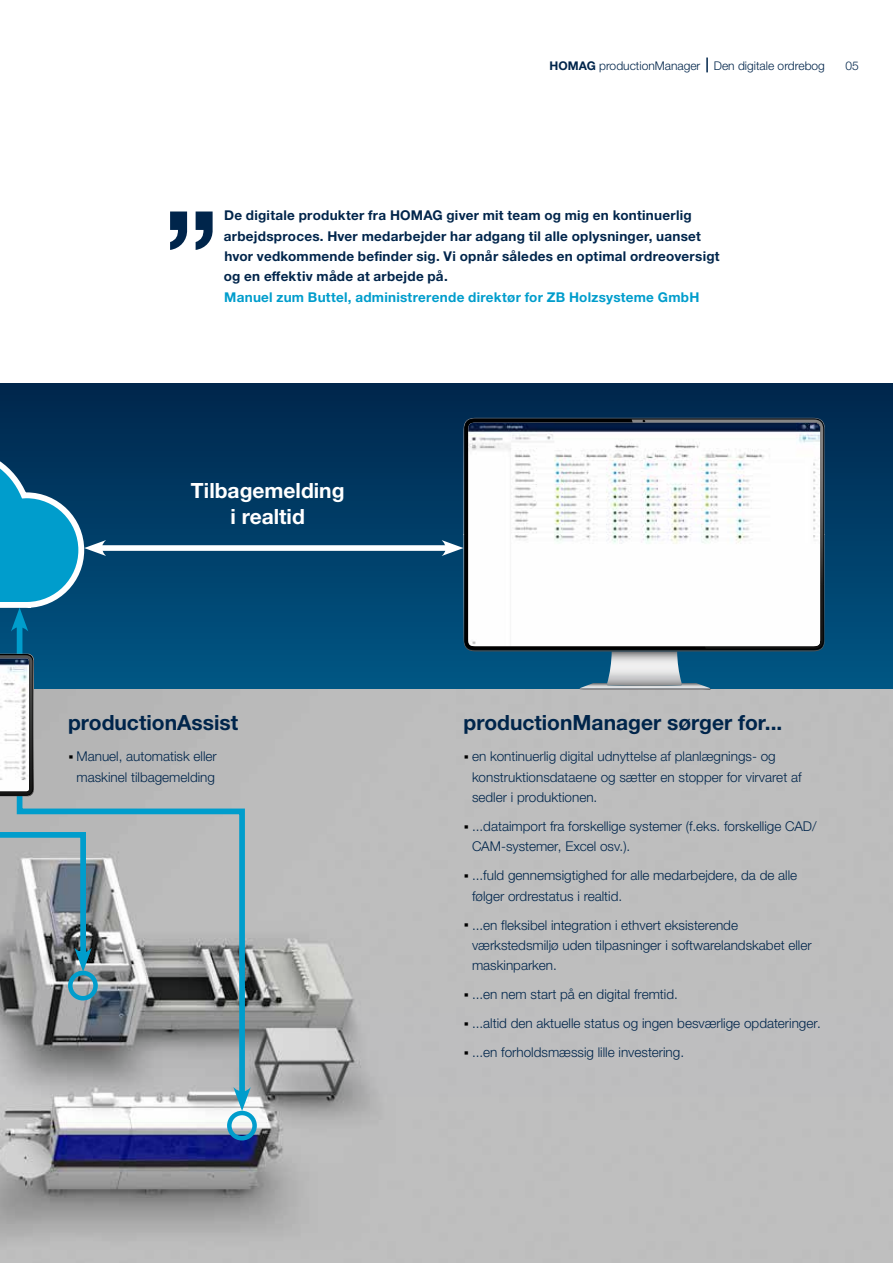
<style>
.page{position:relative;width:893px;height:1263px;background:#fff}
.page>*{position:absolute;margin:0;border:0;box-sizing:border-box;transform-origin:0 0}
.t1{font:700 21px "Helvetica Neue LTW1 G";color:#00254b}
.t2{font:700 21px/25.2px "Helvetica Neue LTW1 G";color:#fff;text-align:center}
.t3{font:300 13.5px/20.4px "Helvetica Neue LTW1 G";color:#00254b}
.t4{font:700 13.5px/20.4px "Helvetica Neue LTW1 G";letter-spacing:.02em;color:#00254b}
.t5{font:700 13.5px "Helvetica Neue LTW1 G";letter-spacing:.02em;color:#009dcc}
.t6{font:300 12px "Helvetica Neue LTW1 G";color:#00254b}
.s1{font-weight:700}
.s2{font-weight:700;font-size:21px;color:#000}
</style>
<div class="page">
<svg style="left:212px;top:383px;width:681px;height:306px;background:#003c65"></svg>
<img style="left:0;top:383px;width:212px;height:233px">
<img style="left:0;top:689px;width:893px;height:574px">
<div style="left:97px;top:545px;width:354px;height:6px;background:#fff"></div>
<svg style="left:442px;top:540px;width:21px;height:16px"></svg>
<svg style="left:14px;top:616px;width:234px;height:487px;background:#8c9ca3"></svg>
<svg style="left:233px;top:1087px;width:18px;height:24px"></svg>
<div style="left:68px;top:971px;width:30px;height:29px;border:4px solid #009dcc;border-radius:50%"></div>
<div style="left:227px;top:1111px;width:30px;height:29px;border:4px solid #009dcc;border-radius:50%"></div>
<svg style="left:464px;top:419px;width:360px;height:231px;background:#0a0d0f"></svg>
<svg style="left:706px;top:58px;width:2px;height:14px"></svg>
<svg style="left:170px;top:211px;width:43px;height:39px"></svg>
<svg style="left:579px;top:419px;width:244px;height:271px;background:#3f6a82"></svg>
<img style="left:468px;top:423px;width:352px;height:223px">
<svg style="left:0;top:445px;width:106px;height:527px;background:#57889e"></svg>
<img style="left:0;top:658px;width:29px;height:133px">
<p class="t6" style="left:550px;top:58px;width:277px"><span class="s1">HOMAG</span> productionManager Den digitale ordrebog</p>
<p class="t6" style="left:846px;top:58px;width:15px">05</p>
<p class="t4" style="left:224px;top:205px;width:497px">De digitale produkter fra HOMAG giver mit team og mig en kontinuerlig arbejdsproces. Hver medarbejder har adgang til alle oplysninger, uanset hvor vedkommende befinder sig. Vi opnår således en optimal ordreoversigt og en effektiv måde at arbejde på.</p>
<p class="t5" style="left:224px;top:289px;width:477px">Manuel zum Buttel, administrerende direktør for ZB Holzsysteme GmbH</p>
<h1 class="t2" style="left:191px;top:478px;width:155px">Tilbagemelding i realtid</h1>
<h1 class="t1" style="left:68px;top:710px;width:172px">productionAssist</h1>
<p class="t3" style="left:68px;top:746px;width:150px;text-align:center"><span class="s2">·</span> Manuel, automatisk eller maskinel tilbagemelding</p>
<h1 class="t1" style="left:463px;top:710px;width:320px">productionManager sørger for...</h1>
<p class="t3" style="left:472px;top:746px;width:331px;text-indent:-9px"><span class="s2">·</span> en kontinuerlig digital udnyttelse af planlægnings- og konstruktionsdataene og sætter en stopper for virvaret af sedler i produktionen.</p>
<p class="t3" style="left:472px;top:816px;width:346px;text-indent:-9px"><span class="s2">·</span> ...dataimport fra forskellige systemer (f.eks. forskellige CAD/<br>CAM-systemer, Excel osv.).</p>
<p class="t3" style="left:472px;top:865px;width:327px;text-indent:-9px"><span class="s2">·</span> ...fuld gennemsigtighed for alle medarbejdere, da de alle følger ordrestatus i realtid.</p>
<p class="t3" style="left:472px;top:915px;width:341px;text-indent:-9px"><span class="s2">·</span> ...en fleksibel integration i ethvert eksisterende værkstedsmiljø uden tilpasninger i softwarelandskabet eller maskinparken.</p>
<p class="t3" style="left:463px;top:980px;width:359px;line-height:29px"><span class="s2">·</span> ...en nem start på en digital fremtid.<br><span class="s2">·</span> ...altid den aktuelle status og ingen besværlige opdateringer. <span class="s2">·</span> ...en forholdsmæssig lille investering.</p>
</div>
